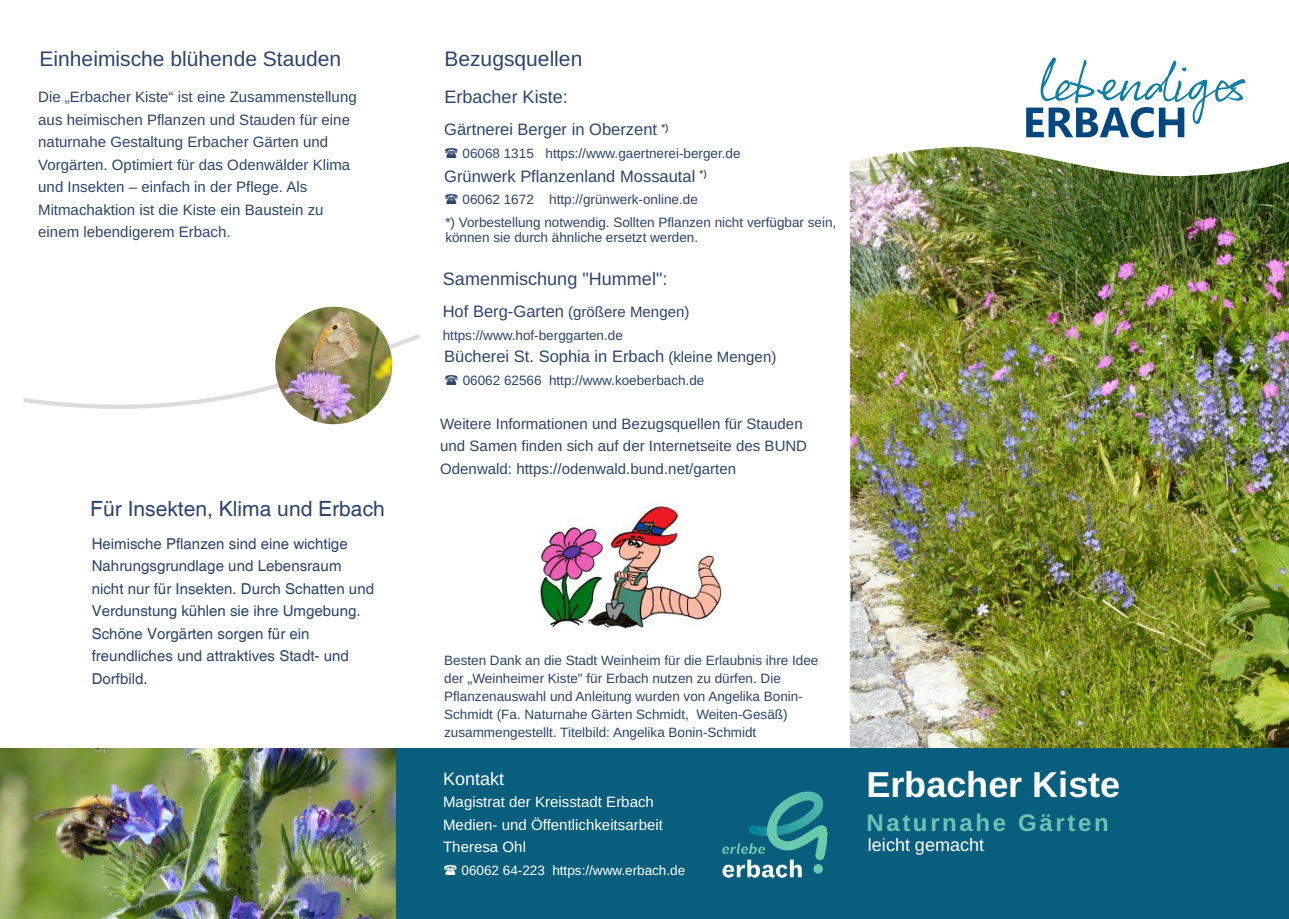
<style>
.page{position:relative;width:1289px;height:919px;background:#fff}
.page>*{position:absolute;margin:0;border:0;box-sizing:border-box;transform-origin:0 0}
.t1{font:700 36px "Arimo";color:#fff}
.t2{font:700 24px "Arimo";letter-spacing:.11em;color:#6ec2b3}
.t3{font:21px "Arimo";color:#2d446b}
.t4{font:21px "Helvetica";color:#2d446b}
.t5{font:18px "Arimo";color:#2d446b}
.t6{font:18px "Arimo";color:#fff}
.t7{font:16.5px "Arimo";color:#2d446b}
.t8{font:15px/22.5px "Arimo";letter-spacing:.005em;color:#2d446b}
.t9{font:15px/22.5px "Helvetica";letter-spacing:.005em;color:#2d446b}
.t10{font:15px/22.5px "Arimo";letter-spacing:.005em;color:#fff}
.t11{font:13.5px/18px "Arimo";color:#2d446b}
.t12{font:13.5px "Arimo";color:#fff}
.s1{font-family:"Arimo"}
.s2{font-size:16.5px}
.s3{font-size:15px}
</style>
<div class="page">
<img style="left:850px;top:176px;width:438px;height:572px">
<div style="left:391px;top:748px;width:897px;height:170px;background:#085e7d"></div>
<svg style="left:850px;top:81px;width:438px;height:95px"></svg>
<svg style="left:23px;top:332px;width:397px;height:93px"></svg>
<svg style="left:1026px;top:57px;width:219px;height:81px"></svg>
<img style="left:722px;top:791px;width:105px;height:69px">
<img style="left:275px;top:306px;width:117px;height:118px;border-radius:50%">
<img style="left:540px;top:503px;width:181px;height:126px">
<img style="left:0;top:748px;width:395px;height:170px">
<h3 class="t3" style="left:40px;top:47px;width:303px">Einheimische blühende Stauden</h3>
<p class="t8" style="left:38px;top:86px;width:320px">Die „Erbacher Kiste“ ist eine Zusammenstellung aus heimischen Pflanzen und Stauden für eine naturnahe Gestaltung Erbacher Gärten und Vorgärten. Optimiert für das Odenwälder Klima und Insekten – einfach in der Pflege. Als Mitmachaktion ist die Kiste ein Baustein zu einem lebendigerem Erbach.</p>
<h3 class="t4" style="left:90px;top:496px;width:296px">Für Insekten, Klima <span class="s1">u</span>nd Erbach</h3>
<p class="t9" style="left:92px;top:532px;width:284px">Heimische Pflanzen sind eine wichtige Nahrungsgrundlage und Lebensraum nic<span class="s1">h</span>t nur für Insekten. Durch Schatten und Verdunstung kühlen sie ihre Umgebung.<br>Schöne Vorgärten sorgen für ein freundliches und attraktives Stadt- und Dorfbild.</p>
<h3 class="t3" style="left:444px;top:46px;width:139px">Bezugsquellen</h3>
<h3 class="t5" style="left:444px;top:87px;width:125px">Erbacher Kiste:</h3>
<p class="t7" style="left:444px;top:120px;width:226px">Gärtnerei Berger in Oberzent <sup>*)</sup></p>
<p class="t11" style="left:462px;top:144px;width:279px">06068 1315 https://www.gaertnerei-berger.de</p>
<p class="t7" style="left:444px;top:167px;width:264px">Grünwerk Pflanzenland Mossautal <sup>*)</sup></p>
<p class="t11" style="left:462px;top:190px;width:237px">06062 1672 http://grünwerk-online.de</p>
<p class="t11" style="left:445px;top:215px;width:392px;line-height:15px">*) Vorbestellung notwendig. Sollten Pflanzen nicht verfügbar sein, können sie durch ähnliche ersetzt werden.</p>
<h3 class="t5" style="left:443px;top:268px;width:226px">Samenmischung "Hummel":</h3>
<p class="t8" style="left:443px;top:300px;width:248px"><span class="s2">Hof Berg-Garten</span> (größere Mengen)</p>
<p class="t11" style="left:443px;top:326px;width:182px">https://www.hof-berggarten.de</p>
<p class="t7" style="left:444px;top:347px;width:333px">Bücherei St. Sophia in Erbach <span class="s3">(kleine Mengen)</span></p>
<p class="t11" style="left:463px;top:371px;width:243px">06062 62566 http://www.koeberbach.de</p>
<p class="t8" style="left:440px;top:412px;width:368px">Weitere Informationen und Bezugsquellen für Stauden und Samen finden sich auf der Internetseite des BUND<br>Odenwald: https://odenwald.bund.net/garten</p>
<p class="t11" style="left:444px;top:651px;width:375px">Besten Dank an die Stadt Weinheim für die Erlaubnis ihre Idee der <span class="s3">„</span>Weinheimer Kiste" für Erbach nutzen zu dürfen. Die Pflanzenauswahl und Anleitung wurden von Angelika Bonin-Schmidt (Fa. Naturnahe Gärten Schmidt, Weiten-Gesäß) zusammengestellt. Titelbild: Angelika Bonin-Schmidt</p>
<h3 class="t6" style="left:443px;top:768px;width:63px">Kontakt</h3>
<p class="t10" style="left:443px;top:790px;width:221px">Magistrat der Kreisstadt Erbach<br>Medien- und Öffentlichkeitsarbeit<br>Theresa Ohl</p>
<p class="t12" style="left:461px;top:862px;width:225px">06062 64-223 https://www.erbach.de</p>
<h1 class="t1" style="left:866px;top:764px;width:255px">Erbacher Kiste</h1>
<h2 class="t2" style="left:866px;top:809px;width:244px">Naturnahe Gärten</h2>
<h3 class="t6" style="left:867px;top:835px;width:118px">leicht gemacht</h3>
</div>
